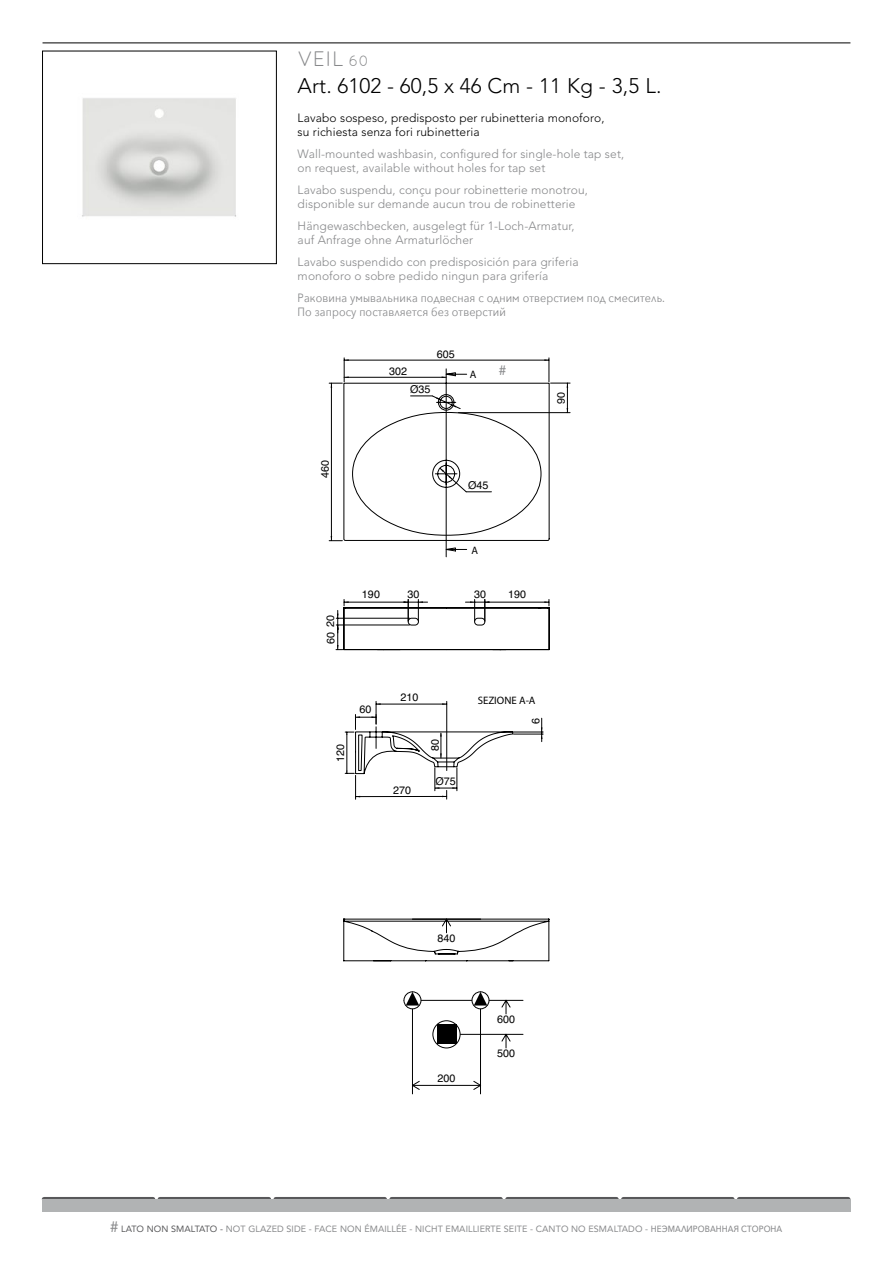
<style>
.page{position:relative;width:893px;height:1263px;background:#fff}
.page>*{position:absolute;margin:0;border:0;box-sizing:border-box;transform-origin:0 0}
.t1{font:300 21px "Avenir";letter-spacing:.005em;color:#000}
.t2{font:21px "Quicksand";color:#87888a}
.t3{font:13.5px "Avenir";color:#87888a}
.t4{font:300 12px/14.4px "Avenir";letter-spacing:.01em;color:#87888a}
.t5{font:12px/14.4px "Avenir Next";letter-spacing:.01em;color:#87888a;scale:.9 1}
.t6{font:300 12px/14.4px "Avenir";letter-spacing:.01em;color:#000}
.t7{font:10.8px "Helvetica";color:#000}
.t8{font:10.8px "Myriad Pro";color:#000}
.t9{font:9px "Avenir";letter-spacing:.01em;color:#87888a}
.s1{font-size:15px}
.s2{color:#58585a}
.s3{font-family:"Avenir Next";font-weight:500}
</style>
<div class="page">
<svg style="left:343px;top:551px;width:206px;height:410px"></svg>
<svg style="left:465px;top:599px;width:24px;height:22px"></svg>
<svg style="left:544px;top:599px;width:6px;height:7px"></svg>
<hr style="left:485px;top:602px;width:64px;height:1px;background:#000">
<svg style="left:404px;top:599px;width:24px;height:22px"></svg>
<hr style="left:344px;top:602px;width:64px;height:1px;background:#000">
<svg style="left:329px;top:358px;width:241px;height:193px"></svg>
<hr style="left:513px;top:732px;width:30px;height:1px;background:#000">
<hr style="left:513px;top:734px;width:30px;height:1px;background:#000">
<svg style="left:541px;top:718px;width:1px;height:24px"></svg>
<svg style="left:345px;top:701px;width:168px;height:98px"></svg>
<hr style="left:336px;top:625px;width:73px;height:1px;background:#000">
<hr style="left:336px;top:618px;width:73px;height:1px;background:#000">
<svg style="left:336px;top:599px;width:13px;height:51px"></svg>
<hr style="left:412px;top:918px;width:69px;height:2px;background:#000">
<svg style="left:442px;top:918px;width:9px;height:15px"></svg>
<svg style="left:403px;top:991px;width:121px;height:103px"></svg>
<hr style="left:43px;top:43px;width:807px;height:1px;background:#000">
<hr style="left:44px;top:1197px;width:109px;height:4px;background:#58585a">
<hr style="left:160px;top:1197px;width:109px;height:4px;background:#58585a">
<hr style="left:276px;top:1197px;width:109px;height:4px;background:#58585a">
<hr style="left:392px;top:1197px;width:109px;height:4px;background:#58585a">
<hr style="left:507px;top:1197px;width:109px;height:4px;background:#58585a">
<hr style="left:623px;top:1197px;width:109px;height:4px;background:#58585a">
<hr style="left:739px;top:1197px;width:109px;height:4px;background:#58585a">
<div style="left:42px;top:1199px;width:808px;height:13px;background:#b1b3b4"></div>
<img style="left:82px;top:98px;width:154px;height:119px">
<div style="left:42px;top:51px;width:235px;height:213px;border:1px solid #000"></div>
<h1 class="t2" style="left:298px;top:46px;width:73px">VEIL <span class="s1">60</span></h1>
<h1 class="t1" style="left:298px;top:73px;width:365px">Art. 6102 - 60,5 x 46 Cm - 11 Kg - 3,5 L.</h1>
<p class="t6" style="left:298px;top:110px;width:308px">Lavabo sospeso, predisposto per rubinetteria monoforo, su richiesta senza fori rubinetteria</p>
<p class="t4" style="left:298px;top:146px;width:328px">Wall-mounted washbasin, configured for single-hole tap set, on request, available without holes for tap set</p>
<p class="t4" style="left:298px;top:182px;width:292px">Lavabo suspendu, conçu pour robinetterie monotrou, disponible sur demande aucun trou de robinetterie</p>
<p class="t4" style="left:298px;top:218px;width:278px">Hängewaschbecken, ausgelegt für 1-Loch-Armatur, auf Anfrage ohne Armaturlöcher</p>
<p class="t4" style="left:298px;top:254px;width:283px">Lavabo suspendido con predisposición para griferia monoforo o sobre pedido ningun para grifería</p>
<p class="t5" style="left:298px;top:290px;width:410px">Раковина умывальника подвесная с одним отверстием под смеситель.<br>По запросу поставляется без отверстий</p>
<p class="t7" style="left:317px;top:478px;width:20px;rotate:-90deg">460</p>
<p class="t7" style="left:389px;top:363px;width:20px">302</p>
<p class="t7" style="left:437px;top:345px;width:20px">605</p>
<p class="t7" style="left:410px;top:381px;width:22px">Ø35</p>
<p class="t8" style="left:470px;top:367px;width:8px">A</p>
<p class="t3" style="left:499px;top:362px;width:9px">#</p>
<p class="t7" style="left:468px;top:477px;width:22px">Ø45</p>
<p class="t7" style="left:553px;top:404px;width:14px;rotate:-90deg">90</p>
<p class="t7" style="left:322px;top:644px;width:30px;rotate:-90deg">60 20</p>
<p class="t8" style="left:472px;top:543px;width:8px">A</p>
<p class="t7" style="left:362px;top:586px;width:20px">190</p>
<p class="t7" style="left:407px;top:585px;width:14px">30</p>
<p class="t7" style="left:474px;top:585px;width:14px">30</p>
<p class="t7" style="left:508px;top:586px;width:20px">190</p>
<p class="t7" style="left:332px;top:762px;width:20px;rotate:-90deg">120</p>
<p class="t7" style="left:359px;top:701px;width:14px">60</p>
<p class="t7" style="left:400px;top:689px;width:20px">210</p>
<p class="t7" style="left:393px;top:781px;width:20px">270</p>
<p class="t7" style="left:427px;top:751px;width:14px;rotate:-90deg">80</p>
<p class="t7" style="left:436px;top:773px;width:22px">Ø75</p>
<p class="t8" style="left:478px;top:693px;width:59px">SEZIONE A-A</p>
<p class="t7" style="left:527px;top:724px;width:8px;rotate:-90deg">6</p>
<p class="t7" style="left:437px;top:930px;width:20px">840</p>
<p class="t7" style="left:438px;top:1070px;width:20px">200</p>
<p class="t7" style="left:497px;top:1011px;width:20px">600</p>
<p class="t7" style="left:497px;top:1045px;width:20px">500</p>
<p class="t9" style="left:110px;top:1223px;width:674px"><span class="s1">#</span> <span class="s2">LATO NON SMALTATO -</span> NOT GLAZED SIDE - FACE NON ÉMAILLÉE - NICHT EMAILLIERTE SEITE - CANTO NO ESMALTADO - <span class="s3">НЕЭМАЛИРОВАННАЯ СТОРОНА</span></p>
</div>
